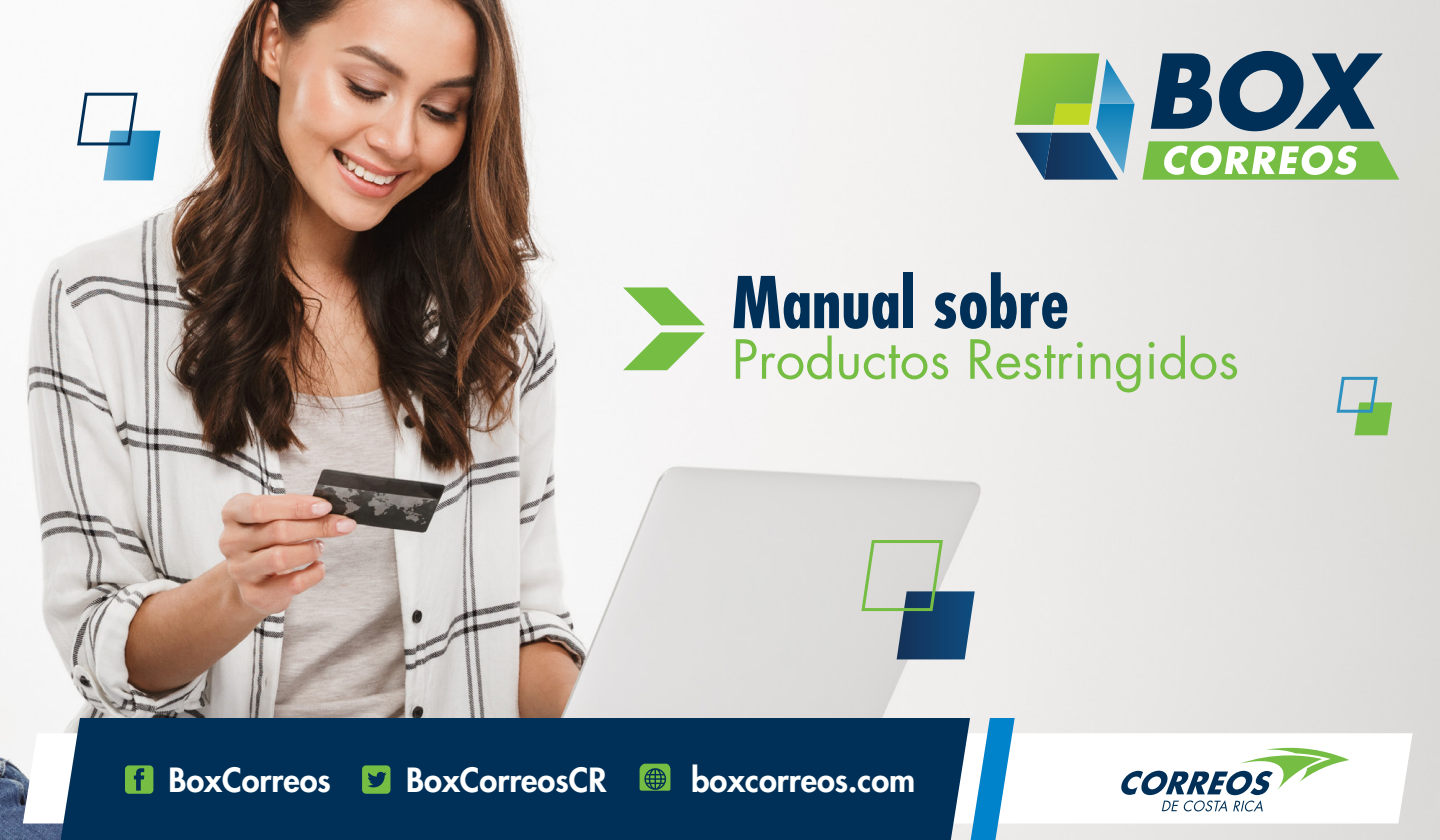
<style>
.page{position:relative;width:1440px;height:840px;background:#fff}
.page>*{position:absolute;margin:0;border:0;box-sizing:border-box;transform-origin:0 0}
.t1{font:700 condensed 69.3px "Futura Std";color:#003057}
.t2{font:52.35px "Futura Std";color:#75bd43}
.t3{font:800 32.4px "Futura Std";color:#fff}
</style>
<div class="page">
<img style="left:0;top:0;width:1440px;height:840px">
<svg style="left:23px;top:733px;width:1390px;height:91px"></svg>
<div style="left:61px;top:718px;width:909px;height:122px;background:#003057"></div>
<svg style="left:971px;top:718px;width:44px;height:122px"></svg>
<svg style="left:125px;top:765px;width:28px;height:29px"></svg>
<svg style="left:362px;top:765px;width:28px;height:29px"></svg>
<svg style="left:640px;top:764px;width:30px;height:27px"></svg>
<svg style="left:1121px;top:748px;width:228px;height:64px"></svg>
<svg style="left:1151px;top:51px;width:232px;height:80px;background:#647e93"></svg>
<svg style="left:1142px;top:141px;width:257px;height:39px"></svg>
<svg style="left:1014px;top:53px;width:121px;height:127px;background:#7aa78b"></svg>
<svg style="left:75px;top:91px;width:85px;height:89px"></svg>
<svg style="left:860px;top:539px;width:115px;height:120px;background:#95a8ad"></svg>
<svg style="left:1335px;top:375px;width:57px;height:60px;background:#abcbab"></svg>
<svg style="left:623px;top:287px;width:82px;height:38px"></svg>
<svg style="left:623px;top:332px;width:82px;height:38px"></svg>
<p class="t1" style="left:732px;top:260px;width:339px">Manual sobre</p>
<p class="t2" style="left:732px;top:326px;width:509px">Productos Restringidos</p>
<p class="t3" style="left:168px;top:759px;width:164px">BoxCorreos</p>
<p class="t3" style="left:406px;top:759px;width:202px">BoxCorreosCR</p>
<p class="t3" style="left:691px;top:759px;width:226px">boxcorreos.com</p>
</div>
